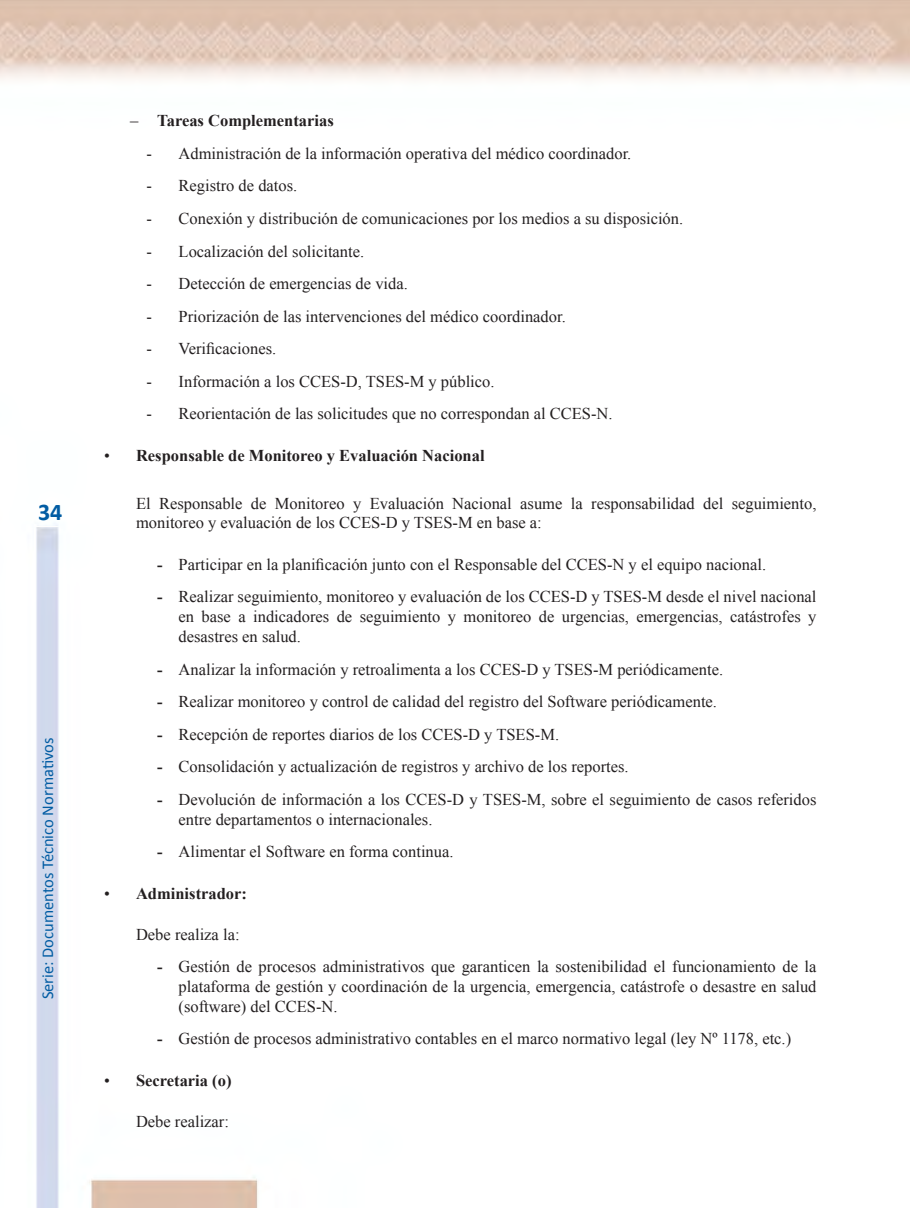
<style>
.page{position:relative;width:910px;height:1208px;background:#fff}
.page>*{position:absolute;margin:0;border:0;box-sizing:border-box;transform-origin:0 0}
.t1{font:700 24px "Calibri";color:#015ca3}
.t2{font:16.5px/19.8px "Times New Roman";color:#231f20}
.t3{font:700 16.5px "Times New Roman";color:#231f20}
.t4{font:16.5px "Calibri";color:#015ca3}
.s1{font-weight:400}
.s2{font-weight:700}
</style>
<div class="page">
<img style="left:0;top:0;width:910px;height:1208px">
<svg style="left:42px;top:761px;width:11px;height:8px"></svg>
<h1 class="t1" style="left:38px;top:497px;width:26px">34</h1>
<p class="t4" style="left:37px;top:999px;width:263px;rotate:-90deg">Serie: Documentos Técnico Norma vos</p>
<p class="t3" style="left:130px;top:112px;width:205px"><span class="s1">–</span> Tareas Complementarias</p>
<p class="t2" style="left:147px;top:143px;width:486px">- Administración de la información operativa del médico coordinador.</p>
<p class="t2" style="left:147px;top:176px;width:152px">- Registro de datos.</p>
<p class="t2" style="left:147px;top:208px;width:538px">- Conexión y distribución de comunicaciones por los medios a su disposición.</p>
<p class="t2" style="left:147px;top:241px;width:219px">- Localización del solicitante.</p>
<p class="t2" style="left:147px;top:274px;width:263px">- Detección de emergencias de vida.</p>
<p class="t2" style="left:147px;top:306px;width:421px">- Priorización de las intervenciones del médico coordinador.</p>
<p class="t2" style="left:147px;top:339px;width:131px">- Verificaciones.</p>
<p class="t2" style="left:147px;top:371px;width:349px">- Información a los CCES-D, TSES-M y público.</p>
<p class="t2" style="left:147px;top:404px;width:467px">- Reorientación de las solicitudes que no correspondan al CCES-N.</p>
<p class="t3" style="left:104px;top:446px;width:382px"><span class="s1">•</span> Responsable de Monitoreo y Evaluación Nacional</p>
<p class="t2" style="left:136px;top:493px;width:682px">El Responsable de Monitoreo y Evaluación Nacional asume la responsabilidad del seguimiento, monitoreo y evaluación de los CCES-D y TSES-M en base a:</p>
<p class="t2" style="left:157px;top:554px;width:610px"><span class="s2">-</span> Participar en la planificación junto con el Responsable del CCES-N y el equipo nacional.</p>
<p class="t2" style="left:179px;top:587px;width:639px;text-align:justify;text-indent:-21px"><span class="s2">-</span> Realizar seguimiento, monitoreo y evaluación de los CCES-D y TSES-M desde el nivel nacional en base a indicadores de seguimiento y monitoreo de urgencias, emergencias, catástrofes y desastres en salud.</p>
<p class="t2" style="left:157px;top:659px;width:567px"><span class="s2">-</span> Analizar la información y retroalimenta a los CCES-D y TSES-M periódicamente.</p>
<p class="t2" style="left:157px;top:692px;width:561px"><span class="s2">-</span> Realizar monitoreo y control de calidad del registro del Software periódicamente.</p>
<p class="t2" style="left:157px;top:724px;width:403px"><span class="s2">-</span> Recepción de reportes diarios de los CCES-D y TSES-M.</p>
<p class="t2" style="left:157px;top:757px;width:473px"><span class="s2">-</span> Consolidación y actualización de registros y archivo de los reportes.</p>
<p class="t2" style="left:179px;top:789px;width:639px;text-indent:-21px"><span class="s2">-</span> Devolución de información a los CCES-D y TSES-M, sobre el seguimiento de casos referidos entre departamentos o internacionales.</p>
<p class="t2" style="left:157px;top:842px;width:298px"><span class="s2">-</span> Alimentar el Software en forma continua.</p>
<p class="t3" style="left:104px;top:884px;width:144px"><span class="s1">•</span> Administrador:</p>
<p class="t2" style="left:136px;top:924px;width:105px">Debe realiza la:</p>
<p class="t2" style="left:179px;top:956px;width:639px;text-align:justify;text-indent:-21px"><span class="s2">-</span> Gestión de procesos administrativos que garanticen la sostenibilidad el funcionamiento de la plataforma de gestión y coordinación de la urgencia, emergencia, catástrofe o desastre en salud (software) del CCES-N.</p>
<p class="t2" style="left:157px;top:1029px;width:635px"><span class="s2">-</span> Gestión de procesos administrativo contables en el marco normativo legal (ley Nº 1178, etc.)</p>
<p class="t3" style="left:104px;top:1071px;width:129px"><span class="s1">•</span> Secretaria (o)</p>
<p class="t2" style="left:136px;top:1111px;width:94px">Debe realizar:</p>
</div>
